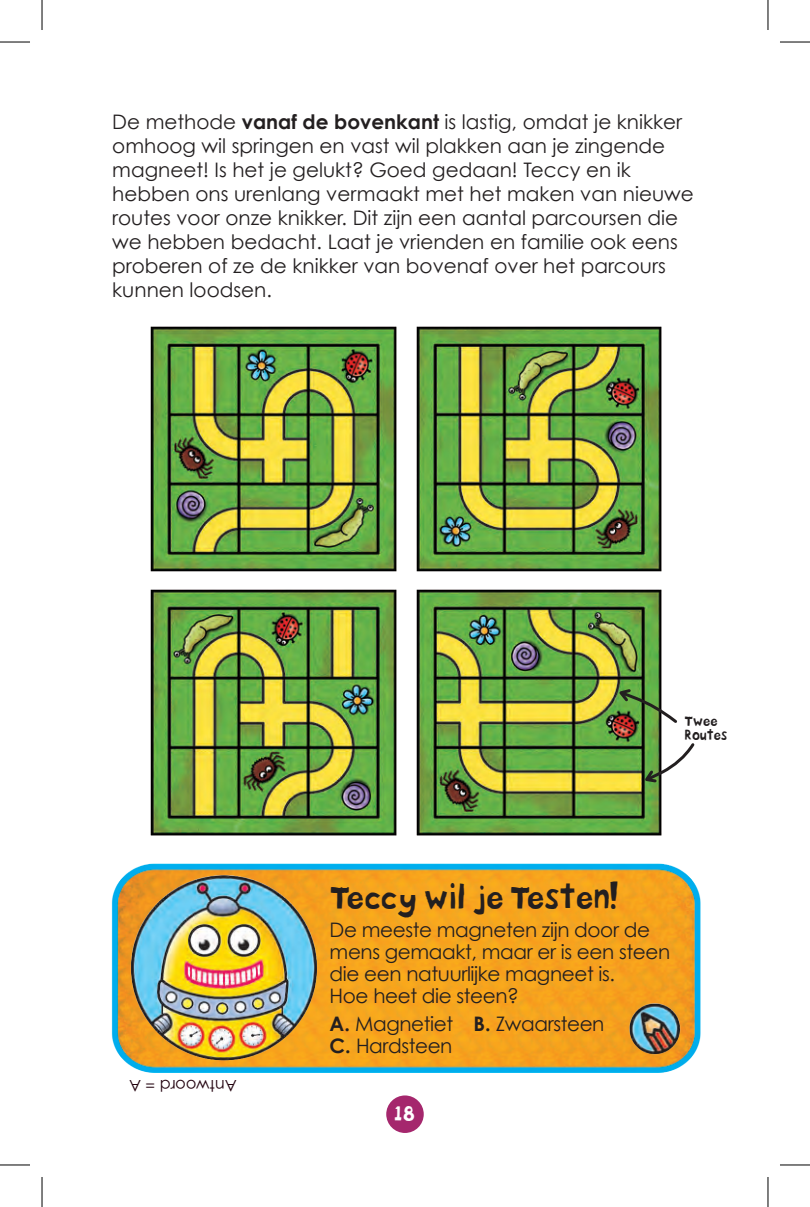
<style>
.page{position:relative;width:810px;height:1207px;background:#fff}
.page>*{position:absolute;margin:0;border:0;box-sizing:border-box;transform-origin:0 0}
.t1{font:32px "Bokka Solid";letter-spacing:-.1em;color:#231f20}
.t2{font:20px/24px "Century Gothic";color:#231f20}
.t3{font:20px/22px "Century Gothic";letter-spacing:-.02em;color:#231f20}
.t4{font:20px "Bokka Solid";color:#fff}
.t5{font:16px "Century Gothic";color:#23030f}
.t6{font:13.8px "Bokka Solid";letter-spacing:-.1em;color:#231f20;scale:.96 1}
.s1{font-weight:700}
</style>
<div class="page">
<div style="left:385px;top:1094px;width:40px;height:40px;background:#a5276d;border-radius:50%"></div>
<div style="left:383px;top:1092px;width:44px;height:44px;border:3px solid #fff;border-radius:50%"></div>
<img style="left:111px;top:863px;width:590px;height:210px">
<img style="left:624px;top:999px;width:63px;height:61px">
<img style="left:130px;top:873px;width:188px;height:188px">
<img style="left:150px;top:326px;width:247px;height:246px">
<img style="left:150px;top:589px;width:247px;height:246px">
<img style="left:416px;top:326px;width:246px;height:246px">
<img style="left:416px;top:589px;width:246px;height:246px">
<svg style="left:618px;top:687px;width:59px;height:38px"></svg>
<svg style="left:643px;top:740px;width:52px;height:44px"></svg>
<hr style="left:0;top:42px;width:30px;height:1px;background:#000">
<hr style="left:780px;top:42px;width:30px;height:1px;background:#000">
<hr style="left:0;top:1164px;width:30px;height:1px;background:#000">
<hr style="left:780px;top:1164px;width:30px;height:1px;background:#000">
<hr style="left:42px;top:0;width:1px;height:30px;background:#000">
<hr style="left:42px;top:1177px;width:1px;height:30px;background:#000">
<hr style="left:767px;top:0;width:1px;height:30px;background:#000">
<hr style="left:767px;top:1177px;width:1px;height:30px;background:#000">
<p class="t2" style="left:112px;top:109px;width:571px">De methode <span class="s1">vanaf de bovenkant</span> is lastig, omdat je knikker</p>
<p class="t2" style="left:112px;top:133px;width:554px">omhoog wil springen en vast wil plakken aan je zingende</p>
<p class="t2" style="left:112px;top:157px;width:583px">magneet! Is het je gelukt? Goed gedaan! Teccy en ik hebben ons urenlang vermaakt met het maken van nieuwe routes voor onze knikker. Dit zijn een aantal parcoursen die we hebben bedacht. Laat je vrienden en familie ook eens proberen of ze de knikker van bovenaf over het parcours kunnen loodsen.</p>
<p class="t5" style="left:237px;top:1095px;width:109px;rotate:-180deg">Antwoord = A</p>
<p class="t6" style="left:684px;top:712px;width:37px">Twee</p>
<p class="t6" style="left:684px;top:726px;width:47px">Routes</p>
<p class="t1" style="left:330px;top:876px;width:293px">Teccy wil je Testen!</p>
<p class="t3" style="left:330px;top:918px;width:322px">De meeste magneten zijn door de</p>
<p class="t3" style="left:330px;top:940px;width:342px">mens gemaakt, maar er is een steen</p>
<p class="t3" style="left:330px;top:962px;width:287px">die een natuurlijke magneet is.<br>Hoe heet die steen?</p>
<p class="t3" style="left:330px;top:1012px;width:276px"><span class="s1">A.</span> Magnetiet <span class="s1">B.</span> Zwaarsteen</p>
<p class="t3" style="left:330px;top:1034px;width:124px"><span class="s1">C.</span> Hardsteen</p>
<p class="t4" style="left:393px;top:1100px;width:25px">18</p>
</div>
